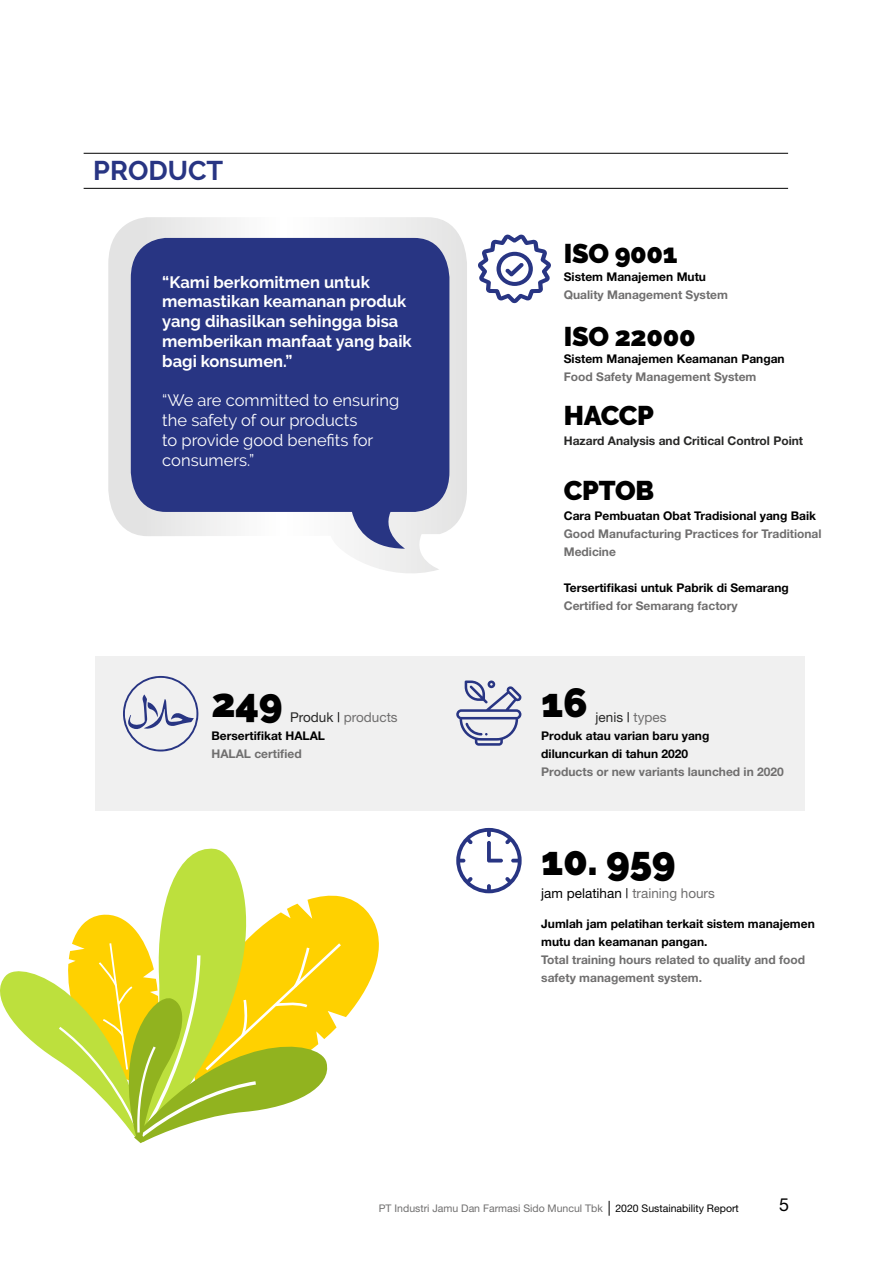
<style>
.page{position:relative;width:893px;height:1263px;background:#fff}
.page>*{position:absolute;margin:0;border:0;box-sizing:border-box;transform-origin:0 0}
.t1{font:900 40.5px "Raleway";letter-spacing:-.01em;color:#000}
.t2{font:900 27px "Raleway";letter-spacing:-.01em;color:#000}
.t3{font:700 27px "Raleway";color:#283583}
.t4{font:18px "Helvetica Neue";color:#000}
.t5{font:700 16.5px/19.8px "Raleway";color:#fff}
.t6{font:16.5px/19.8px "Raleway";color:#fff}
.t7{font:13.5px "Helvetica Neue";color:#000}
.t8{font:13.5px "Helvetica Neue";color:#706f6f}
.t9{font:13.5px "Helvetica Neue";color:#282827}
.t10{font:700 12px/18px "Helvetica Neue";color:#000}
.t11{font:700 12px/18px "Helvetica Neue";color:#706f6f}
.t12{font:700 12px "Helvetica Neue";color:#282827}
.t13{font:10.5px "Helvetica Neue";color:#706f6f}
.s1{color:#282827}
.s2{color:#000}
.s3{color:#706f6f}
</style>
<div class="page">
<svg style="left:609px;top:1201px;width:1px;height:15px"></svg>
<hr style="left:84px;top:188px;width:704px;height:1px;background:#000">
<div style="left:435px;top:656px;width:370px;height:155px;background:#f0f0f0"></div>
<div style="left:95px;top:656px;width:370px;height:155px;background:#f0f0f0"></div>
<svg style="left:108px;top:217px;width:359px;height:356px"></svg>
<svg style="left:131px;top:238px;width:318px;height:311px;fill:#283583"></svg>
<hr style="left:84px;top:153px;width:704px;height:1px;background:#000">
<svg style="left:123px;top:676px;width:76px;height:75px"></svg>
<svg style="left:456px;top:680px;width:66px;height:66px"></svg>
<svg style="left:478px;top:234px;width:73px;height:69px"></svg>
<svg style="left:456px;top:828px;width:66px;height:65px"></svg>
<svg style="left:0;top:848px;width:379px;height:295px"></svg>
<h2 class="t3" style="left:93px;top:155px;width:131px">PRODUCT</h2>
<h2 class="t2" style="left:564px;top:238px;width:115px">ISO 9001</h2>
<h3 class="t5" style="left:162px;top:272px;width:251px">“Kami berkomitmen untuk memastikan keamanan produk yang dihasilkan sehingga bisa memberikan manfaat yang baik bagi konsumen.”</h3>
<h3 class="t6" style="left:162px;top:391px;width:238px">“We are committed to ensuring the safety of our products<br>to provide good benefits for consumers.”</h3>
<p class="t10" style="left:564px;top:268px;width:144px">Sistem Manajemen Mutu</p>
<p class="t11" style="left:564px;top:286px;width:166px">Quality Management System</p>
<h2 class="t2" style="left:564px;top:320px;width:133px">ISO 22000</h2>
<p class="t10" style="left:564px;top:349px;width:222px">Sistem Manajemen Keamanan Pangan</p>
<p class="t11" style="left:564px;top:367px;width:194px">Food Safety Management System</p>
<h2 class="t2" style="left:564px;top:400px;width:92px">HACCP</h2>
<p class="t12" style="left:564px;top:434px;width:241px">Hazard Analysis and Critical Control Point</p>
<h2 class="t2" style="left:564px;top:474px;width:92px">CPTOB</h2>
<p class="t10" style="left:564px;top:506px;width:254px">Cara Pembuatan Obat Tradisional yang Baik</p>
<p class="t11" style="left:564px;top:524px;width:259px">Good Manufacturing Practices for Traditional<br>Medicine</p>
<p class="t10" style="left:564px;top:578px;width:227px">Tersertifikasi untuk Pabrik di Semarang</p>
<p class="t11" style="left:564px;top:596px;width:175px">Certified for Semarang factory</p>
<h1 class="t1" style="left:211px;top:680px;width:73px">249</h1>
<p class="t8" style="left:290px;top:709px;width:109px"><span class="s1">Produk</span> <span class="s2">|</span> products</p>
<h1 class="t1" style="left:541px;top:680px;width:48px">16</h1>
<p class="t9" style="left:596px;top:709px;width:73px">jenis <span class="s2">|</span> <span class="s3">types</span></p>
<p class="t10" style="left:211px;top:726px;width:115px">Bersertifikat HALAL</p>
<p class="t11" style="left:211px;top:744px;width:92px">HALAL certified</p>
<p class="t10" style="left:541px;top:726px;width:170px">Produk atau varian baru yang diluncurkan di tahun 2020</p>
<p class="t11" style="left:541px;top:762px;width:244px">Products or new variants launched in 2020</p>
<h1 class="t1" style="left:541px;top:837px;width:136px">10. 959</h1>
<p class="t7" style="left:541px;top:885px;width:175px">jam pelatihan | <span class="s3">training hours</span></p>
<p class="t10" style="left:541px;top:915px;width:275px">Jumlah jam pelatihan terkait sistem manajemen mutu dan keamanan pangan.</p>
<p class="t11" style="left:541px;top:951px;width:265px">Total training hours related to quality and food safety management system.</p>
<p class="t13" style="left:379px;top:1202px;width:362px">PT Industri Jamu Dan Farmasi Sido Muncul Tbk <span class="s2">2020 Sustainability Report</span></p>
<h3 class="t4" style="left:779px;top:1194px;width:12px">5</h3>
</div>
